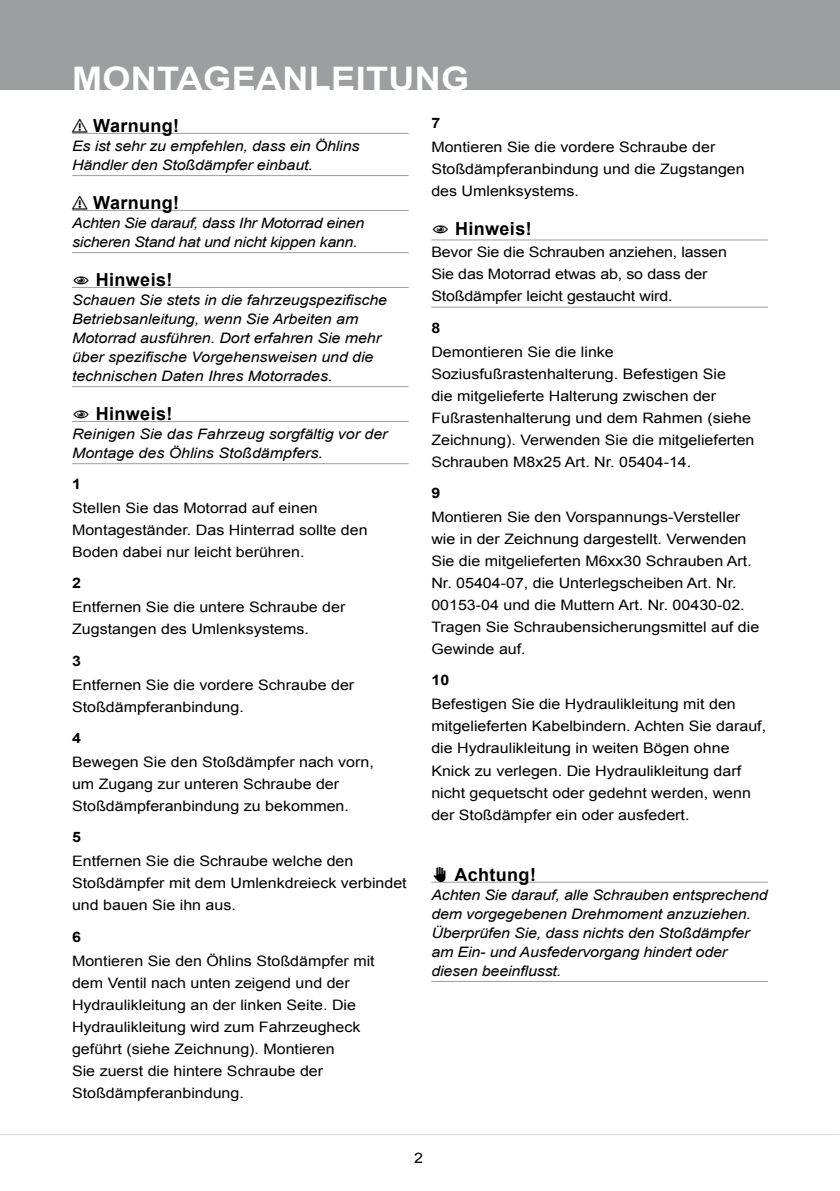
<style>
.page{position:relative;width:840px;height:1191px;background:#fff}
.page>*{position:absolute;margin:0;border:0;box-sizing:border-box;transform-origin:0 0}
.t1{font:700 32.4px "Arial";letter-spacing:.01em;color:#fff;scale:1.11 1}
.t2{font:700 18px "Arial";color:#000}
.t3{font:14.4px/22px "Arial";color:#000;scale:1.11 1}
.t4{font:italic 14.4px/19px "Arial";letter-spacing:-.01em;color:#000;scale:1.11 1}
.t5{font:700 14.4px "Arial";color:#000;scale:1.11 1}
</style>
<div class="page">
<div style="left:0;top:0;width:839px;height:90px;background:#9c9e9f"></div>
<hr style="left:0;top:1134px;width:838px;height:1px;background:#d9dadb">
<hr style="left:72px;top:133px;width:336px;height:1px;background:#9c9e9f">
<hr style="left:72px;top:175px;width:336px;height:1px;background:#9c9e9f">
<hr style="left:72px;top:210px;width:336px;height:1px;background:#9c9e9f">
<hr style="left:72px;top:252px;width:336px;height:1px;background:#9c9e9f">
<hr style="left:72px;top:287px;width:336px;height:1px;background:#9c9e9f">
<hr style="left:72px;top:386px;width:336px;height:1px;background:#9c9e9f">
<hr style="left:72px;top:421px;width:336px;height:1px;background:#9c9e9f">
<hr style="left:72px;top:463px;width:336px;height:1px;background:#9c9e9f">
<hr style="left:431px;top:240px;width:336px;height:1px;background:#9c9e9f">
<hr style="left:431px;top:307px;width:336px;height:1px;background:#9c9e9f">
<hr style="left:431px;top:882px;width:336px;height:1px;background:#9c9e9f">
<hr style="left:431px;top:981px;width:336px;height:1px;background:#9c9e9f">
<h1 class="t1" style="left:72px;top:57px;width:75px">MONTA</h1>
<h1 class="t1" style="left:203px;top:57px;width:71px">GEANL</h1>
<h1 class="t1" style="left:331px;top:57px;width:126px">EITUNG</h1>
<p class="t2" style="left:72px;top:113px;width:26px">⚠⚠WARNUNG!</p>
<p class="t4" style="left:72px;top:136px;width:260px">Es ist sehr zu empfehlen, dass ein Öhlins<br>Händler den Stoßdämpfer einbaut.</p>
<p class="t2" style="left:72px;top:190px;width:26px">⚠⚠WARNUNG!</p>
<p class="t4" style="left:72px;top:213px;width:264px">Achten Sie darauf, dass Ihr Motorrad einen sicheren Stand hat und nicht kippen kann.</p>
<p class="t2" style="left:90px;top:267px;width:10px">1HINWEIS!</p>
<p class="t4" style="left:72px;top:290px;width:285px">Schauen Sie stets in die fahrzeugspezifische Betriebsanleitung, wenn Sie Arbeiten am Motorrad ausführen. Dort erfahren Sie mehr über spezifische Vorgehensweisen und die technischen Daten Ihres Motorrades.</p>
<p class="t2" style="left:90px;top:401px;width:10px">1HINWEIS!</p>
<p class="t4" style="left:72px;top:424px;width:285px">Reinigen Sie das Fahrzeug sorgfältig vor der<br>Montage des Öhlins Stoßdämpfers.</p>
<p class="t5" style="left:431px;top:113px;width:10px">7</p>
<p class="t3" style="left:431px;top:136px;width:284px">Montieren Sie die vordere Schraube der<br>Stoßdämpferanbindung und die Zugstangen des Umlenksystems.</p>
<p class="t2" style="left:449px;top:217px;width:10px">1HINWEIS!</p>
<p class="t3" style="left:431px;top:241px;width:267px">Bevor Sie die Schrauben anziehen, lassen<br>Sie das Motorrad etwas ab, so dass der<br>Stoßdämpfer leicht gestaucht wird.</p>
<p class="t5" style="left:431px;top:318px;width:10px">8</p>
<p class="t3" style="left:431px;top:341px;width:292px">Demontieren Sie die linke Soziusfußrastenhalterung. Befestigen Sie<br>die mitgelieferte Halterung zwischen der Fußrastenhalterung und dem Rahmen (siehe Zeichnung). Verwenden Sie die mitgelieferten Schrauben M8x25 Art. Nr. 05404-14.</p>
<p class="t5" style="left:431px;top:483px;width:10px">9</p>
<p class="t3" style="left:431px;top:506px;width:297px">Montieren Sie den Vorspannungs-Versteller wie in der Zeichnung dargestellt. Verwenden Sie die mitgelieferten M6xx30 Schrauben Art.<br>Nr. 05404-07, die Unterlegscheiben Art. Nr.<br>00153-04 und die Muttern Art. Nr. 00430-02.<br>Tragen Sie Schraubensicherungsmittel auf die Gewinde auf.</p>
<p class="t5" style="left:431px;top:671px;width:18px">10</p>
<p class="t3" style="left:431px;top:693px;width:303px">Befestigen Sie die Hydraulikleitung mit den mitgelieferten Kabelbindern. Achten Sie darauf, die Hydraulikleitung in weiten Bögen ohne Knick zu verlegen. Die Hydraulikleitung darf nicht gequetscht oder gedehnt werden, wenn der Stoßdämpfer ein oder ausfedert.</p>
<p class="t5" style="left:72px;top:474px;width:10px">1</p>
<p class="t3" style="left:72px;top:497px;width:268px">Stellen Sie das Motorrad auf einen<br>Montageständer. Das Hinterrad sollte den<br>Boden dabei nur leicht berühren.</p>
<p class="t5" style="left:72px;top:573px;width:10px">2</p>
<p class="t3" style="left:72px;top:596px;width:247px">Entfernen Sie die untere Schraube der<br>Zugstangen des Umlenksystems.</p>
<p class="t5" style="left:72px;top:651px;width:10px">3</p>
<p class="t3" style="left:72px;top:674px;width:255px">Entfernen Sie die vordere Schraube der<br>Stoßdämpferanbindung.</p>
<p class="t5" style="left:72px;top:728px;width:10px">4</p>
<p class="t3" style="left:72px;top:751px;width:273px">Bewegen Sie den Stoßdämpfer nach vorn, um Zugang zur unteren Schraube der<br>Stoßdämpferanbindung zu bekommen.</p>
<p class="t5" style="left:72px;top:827px;width:10px">5</p>
<p class="t3" style="left:72px;top:850px;width:303px">Entfernen Sie die Schraube welche den<br>Stoßdämpfer mit dem Umlenkdreieck verbindet und bauen Sie ihn aus.</p>
<p class="t5" style="left:72px;top:927px;width:10px">6</p>
<p class="t3" style="left:72px;top:950px;width:274px">Montieren Sie den Öhlins Stoßdämpfer mit dem Ventil nach unten zeigend und der Hydraulikleitung an der linken Seite. Die Hydraulikleitung wird zum Fahrzeugheck geführt (siehe Zeichnung). Montieren<br>Sie zuerst die hintere Schraube der Stoßdämpferanbindung.</p>
<p class="t2" style="left:431px;top:862px;width:28px">✋✋ACHTUNG!</p>
<p class="t4" style="left:431px;top:885px;width:304px">Achten Sie darauf, alle Schrauben entsprechend dem vorgegebenen Drehmoment anzuziehen.<br>Überprüfen Sie, dass nichts den Stoßdämpfer am Ein- und Ausfedervorgang hindert oder diesen beeinflusst.</p>
<p class="t3" style="left:414px;top:1147px;width:10px">2</p>
</div>
